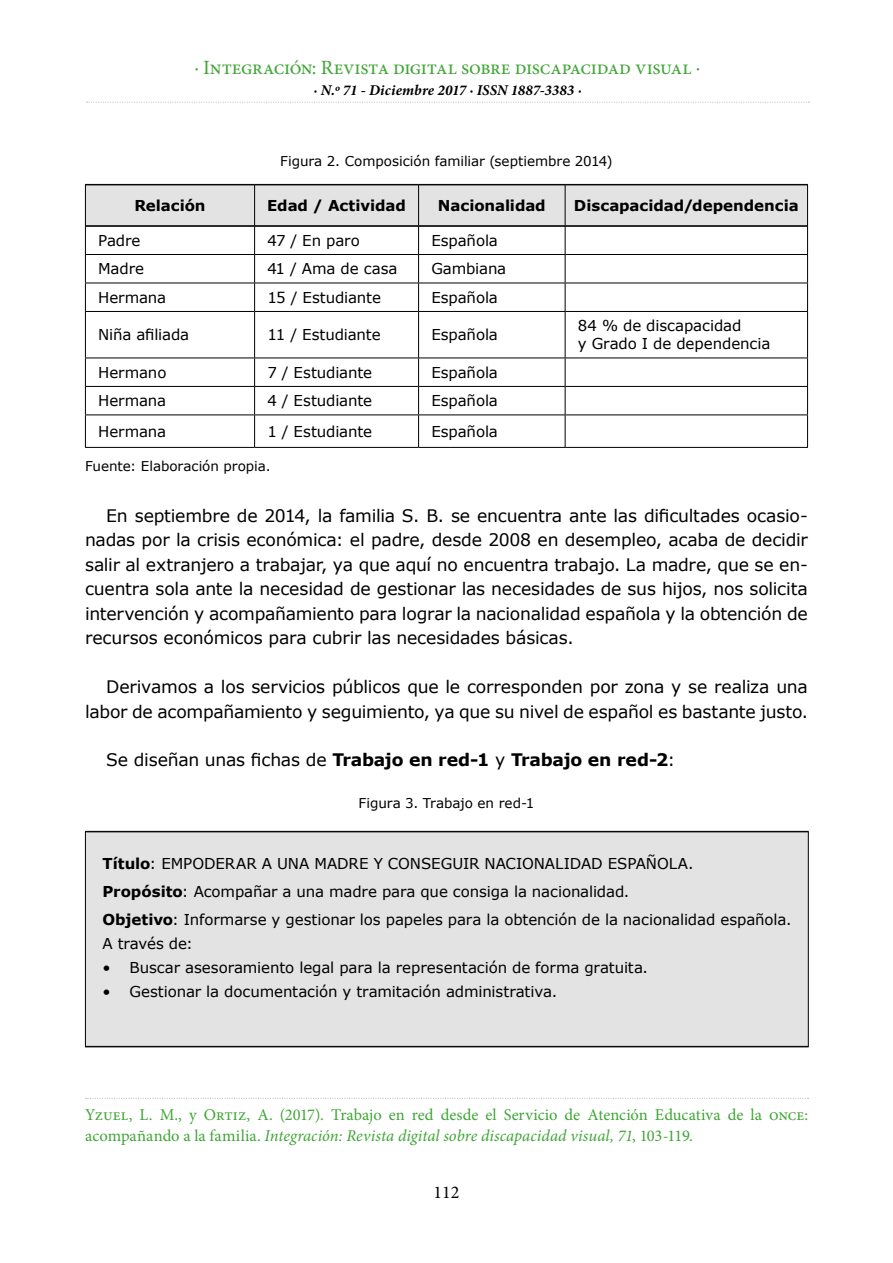
<style>
.page{position:relative;width:893px;height:1263px;background:#fff}
.page>*{position:absolute;margin:0;border:0;box-sizing:border-box;transform-origin:0 0}
.t1{font:20.25px "Minion Pro";letter-spacing:-.02em;color:#3fa535}
.t2{font:18px "Minion Pro";color:#000}
.t3{font:17.25px/24.5px "Verdana";letter-spacing:-.015em;color:#000;text-align:justify}
.t4{font:700 17.25px "Verdana";letter-spacing:-.015em;color:#000}
.t5{font:16.5px/21px "Minion Pro";color:#3fa535}
.Texto_celda_encabeza{font:15px/24px "Verdana";letter-spacing:-.005em;color:#000}
.Texto_celda_normal{font:15px/18px "Verdana";letter-spacing:-.01em;color:#000}
.Texto_celda_encabeza-2{font:700 15px "Verdana";letter-spacing:-.005em;color:#000}
.t6{font:italic 700 15px "Minion Pro";color:#000}
.Caption_Table{font:13.5px "Verdana";letter-spacing:-.005em;color:#000}
.s1{font-weight:400}
.s2{font-weight:700}
.s3{font-style:italic}
</style>
<div class="page">
<svg style="left:87px;top:102px;width:722px;height:1px"></svg>
<hr style="left:85px;top:311px;width:170px;height:1px;background:#000">
<hr style="left:255px;top:311px;width:164px;height:1px;background:#000">
<hr style="left:254px;top:312px;width:1px;height:46px;background:#000">
<hr style="left:419px;top:311px;width:146px;height:1px;background:#000">
<hr style="left:418px;top:312px;width:1px;height:46px;background:#000">
<hr style="left:565px;top:311px;width:243px;height:1px;background:#000">
<hr style="left:565px;top:312px;width:1px;height:46px;background:#000">
<hr style="left:85px;top:358px;width:170px;height:1px;background:#000">
<hr style="left:255px;top:358px;width:164px;height:1px;background:#000">
<hr style="left:419px;top:358px;width:146px;height:1px;background:#000">
<hr style="left:565px;top:358px;width:243px;height:1px;background:#000">
<hr style="left:85px;top:386px;width:170px;height:1px;background:#000">
<hr style="left:255px;top:386px;width:164px;height:1px;background:#000">
<svg style="left:254px;top:358px;width:1px;height:56px"></svg>
<hr style="left:419px;top:386px;width:146px;height:1px;background:#000">
<svg style="left:418px;top:358px;width:1px;height:56px"></svg>
<hr style="left:565px;top:386px;width:243px;height:1px;background:#000">
<svg style="left:565px;top:358px;width:1px;height:56px"></svg>
<hr style="left:85px;top:414px;width:170px;height:1px;background:#000">
<hr style="left:255px;top:414px;width:164px;height:1px;background:#000">
<hr style="left:254px;top:415px;width:1px;height:32px;background:#000">
<hr style="left:419px;top:414px;width:146px;height:1px;background:#000">
<hr style="left:418px;top:415px;width:1px;height:32px;background:#000">
<hr style="left:565px;top:414px;width:243px;height:1px;background:#000">
<hr style="left:565px;top:415px;width:1px;height:32px;background:#000">
<hr style="left:85px;top:184px;width:170px;height:1px;background:#000">
<hr style="left:255px;top:184px;width:164px;height:1px;background:#000">
<hr style="left:419px;top:184px;width:146px;height:1px;background:#000">
<hr style="left:565px;top:184px;width:243px;height:1px;background:#000">
<svg style="left:85px;top:185px;width:723px;height:126px"></svg>
<hr style="left:85px;top:312px;width:1px;height:46px;background:#000">
<hr style="left:807px;top:312px;width:1px;height:46px;background:#000">
<svg style="left:85px;top:358px;width:1px;height:56px"></svg>
<svg style="left:807px;top:358px;width:1px;height:56px"></svg>
<hr style="left:85px;top:415px;width:1px;height:32px;background:#000">
<hr style="left:807px;top:415px;width:1px;height:32px;background:#000">
<hr style="left:85px;top:447px;width:170px;height:1px;background:#000">
<hr style="left:255px;top:447px;width:164px;height:1px;background:#000">
<hr style="left:419px;top:447px;width:146px;height:1px;background:#000">
<hr style="left:565px;top:447px;width:243px;height:1px;background:#000">
<div style="left:85px;top:832px;width:723px;height:215px;background:#e3e3e3"></div>
<hr style="left:85px;top:831px;width:724px;height:1px;background:#000">
<hr style="left:85px;top:832px;width:724px;height:1px;background:#000">
<hr style="left:85px;top:1046px;width:724px;height:1px;background:#000">
<hr style="left:85px;top:1047px;width:724px;height:1px;background:#000">
<hr style="left:85px;top:832px;width:1px;height:214px;background:#000">
<hr style="left:808px;top:832px;width:1px;height:214px;background:#000">
<svg style="left:86px;top:1098px;width:723px;height:1px"></svg>
<p class="t1" style="left:194px;top:54px;width:508px">· Integración: Revista digital sobre discapacidad visual ·</p>
<p class="t6" style="left:313px;top:80px;width:270px">· N.º 71 - Diciembre 2017 · ISSN 1887-3383 ·</p>
<p class="Caption_Table" style="left:280px;top:152px;width:334px">Figura 2. Composición familiar (septiembre 2014)</p>
<p class="Texto_celda_encabeza-2" style="left:134px;top:196px;width:73px">Relación</p>
<p class="Texto_celda_encabeza-2" style="left:267px;top:196px;width:140px">Edad / Actividad</p>
<p class="Texto_celda_encabeza-2" style="left:438px;top:196px;width:109px">Nacionalidad</p>
<p class="Texto_celda_encabeza-2" style="left:574px;top:196px;width:226px">Discapacidad/dependencia</p>
<p class="Texto_celda_normal" style="left:98px;top:231px;width:44px">Padre</p>
<p class="Texto_celda_normal" style="left:267px;top:231px;width:94px">47 / En paro</p>
<p class="Texto_celda_normal" style="left:431px;top:231px;width:68px">Española</p>
<p class="Texto_celda_normal" style="left:98px;top:259px;width:47px">Madre</p>
<p class="Texto_celda_normal" style="left:267px;top:259px;width:132px">41 / Ama de casa</p>
<p class="Texto_celda_normal" style="left:431px;top:259px;width:76px">Gambiana</p>
<p class="Texto_celda_normal" style="left:98px;top:288px;width:70px">Hermana</p>
<p class="Texto_celda_normal" style="left:267px;top:288px;width:115px">15 / Estudiante</p>
<p class="Texto_celda_normal" style="left:431px;top:288px;width:68px">Española</p>
<p class="Texto_celda_normal" style="left:98px;top:325px;width:93px">Niña afiliada</p>
<p class="Texto_celda_normal" style="left:267px;top:325px;width:115px">11 / Estudiante</p>
<p class="Texto_celda_normal" style="left:431px;top:325px;width:68px">Española</p>
<p class="Texto_celda_normal" style="left:578px;top:316px;width:194px">84 % de discapacidad<br>y Grado I de dependencia</p>
<p class="Texto_celda_normal" style="left:98px;top:363px;width:70px">Hermano</p>
<p class="Texto_celda_normal" style="left:267px;top:363px;width:106px">7 / Estudiante</p>
<p class="Texto_celda_normal" style="left:431px;top:363px;width:68px">Española</p>
<p class="Texto_celda_normal" style="left:98px;top:391px;width:70px">Hermana</p>
<p class="Texto_celda_normal" style="left:267px;top:391px;width:106px">4 / Estudiante</p>
<p class="Texto_celda_normal" style="left:431px;top:391px;width:68px">Española</p>
<p class="Texto_celda_normal" style="left:98px;top:422px;width:70px">Hermana</p>
<p class="Texto_celda_normal" style="left:267px;top:422px;width:106px">1 / Estudiante</p>
<p class="Texto_celda_normal" style="left:431px;top:422px;width:68px">Española</p>
<p class="Caption_Table" style="left:85px;top:457px;width:187px">Fuente: Elaboración propia.</p>
<p class="t3" style="left:85px;top:503px;width:724px;text-indent:21px">En septiembre de 2014, la familia S. B. se encuentra ante las dificultades ocasio&shy;nadas por la crisis económica: el padre, desde 2008 en desempleo, acaba de decidir salir al extranjero a trabajar, ya que aquí no encuentra trabajo. La madre, que se en&shy;cuentra sola ante la necesidad de gestionar las necesidades de sus hijos, nos solicita intervención y acompañamiento para lograr la nacionalidad española y la obtención de recursos económicos para cubrir las necesidades básicas.</p>
<p class="t3" style="left:85px;top:674px;width:724px;text-align:right">Derivamos a los servicios públicos que le corresponden por zona y se realiza una labor de acompañamiento y seguimiento, ya que su nivel de español es bastante justo.</p>
<p class="t4" style="left:106px;top:749px;width:571px"><span class="s1">Se diseñan unas fichas de</span> Trabajo en red-1 <span class="s1">y</span> Trabajo en red-2<span class="s1">:</span></p>
<p class="Caption_Table" style="left:359px;top:795px;width:177px">Figura 3. Trabajo en red-1</p>
<p class="Texto_celda_encabeza" style="left:102px;top:851px;width:593px"><span class="s2">Título</span>: EMPODERAR A UNA MADRE Y CONSEGUIR NACIONALIDAD ESPAÑOLA.</p>
<p class="Texto_celda_encabeza" style="left:102px;top:879px;width:528px"><span class="s2">Propósito</span>: Acompañar a una madre para que consiga la nacionalidad.</p>
<p class="Texto_celda_encabeza" style="left:102px;top:907px;width:691px"><span class="s2">Objetivo</span>: Informarse y gestionar los papeles para la obtención de la nacionalidad española.<br>A través de:</p>
<p class="Texto_celda_encabeza" style="left:102px;top:955px;width:547px">• Buscar asesoramiento legal para la representación de forma gratuita.</p>
<p class="Texto_celda_encabeza" style="left:102px;top:979px;width:456px">• Gestionar la documentación y tramitación administrativa.</p>
<p class="t5" style="left:85px;top:1104px;width:724px">Yzuel, L. M., y Ortiz, A. (2017). Trabajo en red desde el Servicio de Atención Educativa de la once: acompañando a la familia. <span class="s3">Integración: Revista digital sobre discapacidad visual, 71</span>, 103-119.</p>
<p class="t2" style="left:433px;top:1180px;width:27px">112</p>
</div>
